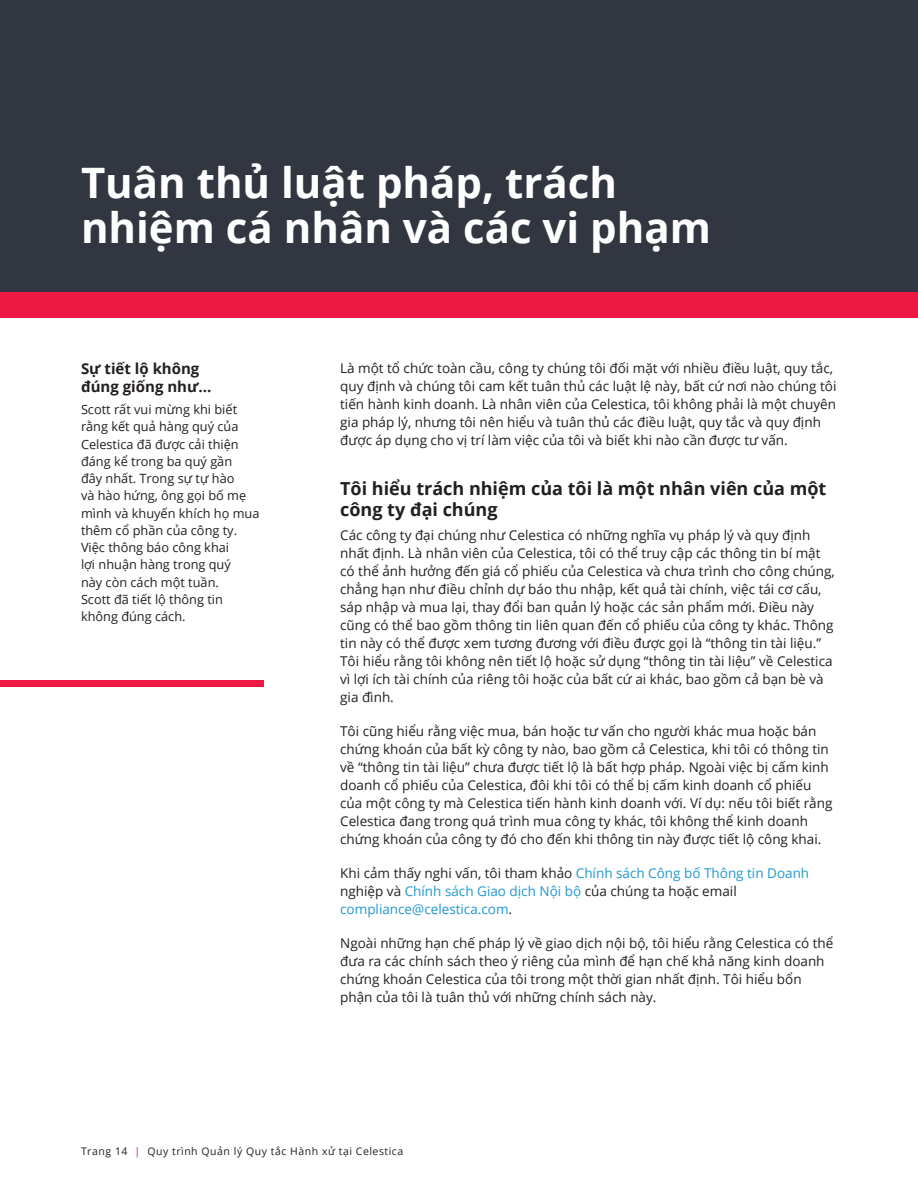
<style>
.page{position:relative;width:918px;height:1188px;background:#fff}
.page>*{position:absolute;margin:0;border:0;box-sizing:border-box;transform-origin:0 0}
.section_main_headi{font:700 42px/45px "Open Sans";color:#fff}
.body_heads{font:700 18px/21px "Open Sans";color:#231f20}
.sidebar_head{font:700 15px/18px "Open Sans";color:#231f20}
.body{font:13.5px/18px "Open Sans";color:#231f20}
.body-2{font:13.5px/18px "Open Sans";color:#2198cc}
.side_bar_body{font:12.75px/17.2px "Open Sans";color:#231f20}
.t1{font:10.5px "Open Sans";letter-spacing:.05em;color:#231f20}
.s1{color:#231f20}
.s2{color:#ed1943}
</style>
<div class="page">
<div style="left:0;top:0;width:918px;height:292px;background:#323640"></div>
<div style="left:0;top:292px;width:918px;height:26px;background:#ed1943"></div>
<div style="left:0;top:680px;width:264px;height:7px;background:#ed1943"></div>
<p class="section_main_headi" style="left:81px;top:159px;width:632px">Tuân thủ luật pháp, trách nhiệm cá nhân và các vi phạm</p>
<p class="sidebar_head" style="left:81px;top:360px;width:132px">Sự tiết lộ không đúng giống như...</p>
<p class="side_bar_body" style="left:81px;top:401px;width:180px">Scott rất vui mừng khi biết rằng kết quả hàng quý của<br>Celestica đã được cải thiện đáng kể trong ba quý gần<br>đây nhất. Trong sự tự hào<br>và hào hứng, ông gọi bố mẹ mình và khuyến khích họ mua thêm cổ phần của công ty.<br>Việc thông báo công khai<br>lợi nhuận hàng trong quý<br>này còn cách một tuần.<br>Scott đã tiết lộ thông tin không đúng cách.</p>
<p class="body" style="left:340px;top:359px;width:498px">Là một tổ chức toàn cầu, công ty chúng tôi đối mặt với nhiều điều luật, quy tắc, quy định và chúng tôi cam kết tuân thủ các luật lệ này, bất cứ nơi nào chúng tôi tiến hành kinh doanh. Là nhân viên của Celestica, tôi không phải là một chuyên gia pháp lý, nhưng tôi nên hiểu và tuân thủ các điều luật, quy tắc và quy định được áp dụng cho vị trí làm việc của tôi và biết khi nào cần được tư vấn.</p>
<p class="body_heads" style="left:340px;top:478px;width:488px">Tôi hiểu trách nhiệm của tôi là một nhân viên của một công ty đại chúng</p>
<p class="body" style="left:340px;top:526px;width:496px">Các công ty đại chúng như Celestica có những nghĩa vụ pháp lý và quy định nhất định. Là nhân viên của Celestica, tôi có thể truy cập các thông tin bí mật có thể ảnh hưởng đến giá cổ phiếu của Celestica và chưa trình cho công chúng, chẳng hạn như điều chỉnh dự báo thu nhập, kết quả tài chính, việc tái cơ cấu, sáp nhập và mua lại, thay đổi ban quản lý hoặc các sản phẩm mới. Điều này cũng có thể bao gồm thông tin liên quan đến cổ phiếu của công ty khác. Thông tin này có thể được xem tương đương với điều được gọi là “thông tin tài liệu.” Tôi hiểu rằng tôi không nên tiết lộ hoặc sử dụng “thông tin tài liệu” về Celestica vì lợi ích tài chính của riêng tôi hoặc của bất cứ ai khác, bao gồm cả bạn bè và gia đình.</p>
<p class="body" style="left:340px;top:722px;width:494px">Tôi cũng hiểu rằng việc mua, bán hoặc tư vấn cho người khác mua hoặc bán chứng khoán của bất kỳ công ty nào, bao gồm cả Celestica, khi tôi có thông tin về “thông tin tài liệu” chưa được tiết lộ là bất hợp pháp. Ngoài việc bị cấm kinh doanh cổ phiếu của Celestica, đôi khi tôi có thể bị cấm kinh doanh cổ phiếu của một công ty mà Celestica tiến hành kinh doanh với. Ví dụ: nếu tôi biết rằng Celestica đang trong quá trình mua công ty khác, tôi không thể kinh doanh chứng khoán của công ty đó cho đến khi thông tin này được tiết lộ công khai.</p>
<p class="body-2" style="left:340px;top:864px;width:471px"><span class="s1">Khi cảm thấy nghi vấn, tôi tham khảo</span> Chính sách Công bố Thông tin Doanh <span class="s1">nghiệp và</span> Chính sách Giao dịch Nội bộ <span class="s1">của chúng ta hoặc email </span>compliance@celestica.com<span class="s1">.</span></p>
<p class="body" style="left:340px;top:934px;width:495px">Ngoài những hạn chế pháp lý về giao dịch nội bộ, tôi hiểu rằng Celestica có thể đưa ra các chính sách theo ý riêng của mình để hạn chế khả năng kinh doanh chứng khoán Celestica của tôi trong một thời gian nhất định. Tôi hiểu bổn phận của tôi là tuân thủ với những chính sách này.</p>
<p class="t1" style="left:81px;top:1144px;width:324px">Trang 14 <span class="s2">|</span> Quy trình Quản lý Quy tắc Hành xử tại Celestica</p>
</div>
